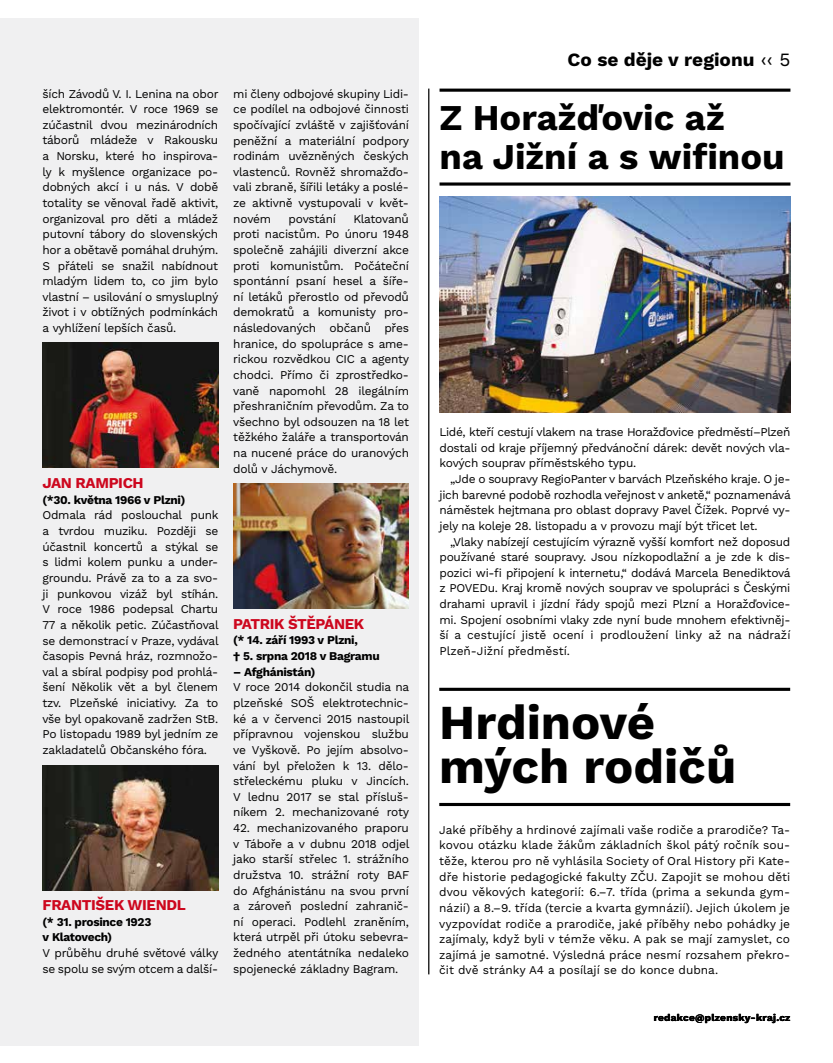
<style>
.page{position:relative;width:833px;height:1063px;background:#fff}
.page>*{position:absolute;margin:0;border:0;box-sizing:border-box;transform-origin:0 0}
.t1{font:700 48.75px/43.8px "Work Sans";letter-spacing:-.005em;color:#000}
.t2{font:700 36.25px/38.8px "Work Sans";color:#000}
.t3{font:700 18.75px "Work Sans";color:#000}
.t4{font:700 15px "Work Sans";letter-spacing:-.025em;color:#cd071e}
.t5{font:11.88px/15.6px "Work Sans";letter-spacing:-.02em;color:#000;text-align:justify}
.t6{font:700 11.88px/15.6px "Work Sans";letter-spacing:-.025em;color:#000}
.t7{font:700 10px "Work Sans";letter-spacing:.025em;color:#000}
.s1{font-weight:400}
</style>
<div class="page">
<div style="left:0;top:18px;width:418px;height:1027px;background:#f0f0f1"></div>
<hr style="left:439px;top:688px;width:351px;height:3px;background:#000">
<hr style="left:439px;top:803px;width:351px;height:3px;background:#000">
<hr style="left:439px;top:89px;width:351px;height:3px;background:#000">
<svg style="left:439px;top:182px;width:351px;height:4px"></svg>
<img style="left:439px;top:196px;width:351px;height:216px">
<img style="left:43px;top:343px;width:175px;height:125px">
<img style="left:43px;top:766px;width:175px;height:124px">
<img style="left:233px;top:484px;width:176px;height:124px">
<hr style="left:428px;top:89px;width:1px;height:885px;background:#000">
<p class="t5" style="left:43px;top:86px;width:177px">ších Závodů V. I. Lenina na obor elektromontér. V roce 1969 se zúčastnil dvou mezinárodních táborů mládeže v Rakousku a Norsku, které ho inspirova&shy;ly k myšlence organizace po&shy;dobných akcí i u nás. V době totality se věnoval řadě aktivit, organizoval pro děti a mládež putovní tábory do slovenských hor a obětavě pomáhal druhým.<br>S přáteli se snažil nabídnout mladým lidem to, co jim bylo vlastní – usilování o smysluplný život i v obtížných podmínkách a vyhlížení lepších časů.</p>
<p class="t4" style="left:43px;top:474px;width:11px">JAN</p>
<p class="t4" style="left:76px;top:474px;width:70px">RAMPICH</p>
<p class="t6" style="left:43px;top:493px;width:144px">(*30. května 1966 v Plzni)</p>
<p class="t5" style="left:43px;top:508px;width:178px">Odmala rád poslouchal punk a tvrdou muziku. Později se účastnil koncertů a stýkal se s lidmi kolem punku a under&shy;groundu. Právě za to a za svo&shy;ji punkovou vizáž byl stíhán.<br>V roce 1986 podepsal Chartu 77 a několik petic. Zúčastňoval se demonstrací v Praze, vydával časopis Pevná hráz, rozmnožo&shy;val a sbíral podpisy pod prohlá&shy;šení Několik vět a byl členem tzv. Plzeňské iniciativy. Za to vše byl opakovaně zadržen StB.<br>Po listopadu 1989 byl jedním ze zakladatelů Občanského fóra.</p>
<p class="t4" style="left:43px;top:896px;width:124px">FRANTIŠEK WIENDL</p>
<p class="t6" style="left:43px;top:914px;width:110px">(* 31. prosince 1923 v Klatovech)</p>
<p class="t5" style="left:43px;top:946px;width:177px">V průběhu druhé světové války se spolu se svým otcem a další-</p>
<h3 class="t3" style="left:567px;top:48px;width:224px">Co se děje v regionu <span class="s1">‹‹ 5</span></h3>
<p class="t5" style="left:233px;top:86px;width:177px">mi členy odbojové skupiny Lidi&shy;ce podílel na odbojové činnosti spočívající zvláště v zajišťování peněžní a materiální podpory rodinám uvězněných českých vlastenců. Rovněž shromažďo&shy;vali zbraně, šířili letáky a poslé&shy;ze aktivně vystupovali v květ&shy;novém</p>
<h2 class="t2" style="left:439px;top:101px;width:347px">Z Horažďovic až<br>na Jižní a s wifinou</h2>
<p class="t5" style="left:233px;top:211px;width:177px;text-indent:120px">Klatovanů proti nacistům. Po únoru 1948 společně zahájili diverzní akce proti komunistům. Počáteční spontánní psaní hesel a šíře&shy;ní letáků přerostlo od převodů demokratů a komunisty pro&shy;následovaných občanů přes hranice, do spolupráce s ame&shy;rickou rozvědkou CIC a agenty chodci. Přímo či zprostředko&shy;vaně napomohl 28 ilegálním přeshraničním převodům. Za to všechno byl odsouzen na 18 let těžkého žaláře a transportován na nucené práce do uranových dolů v Jáchymově.</p>
<p class="t5" style="left:288px;top:211px;width:49px">povstání</p>
<p class="t5" style="left:439px;top:425px;width:352px">Lidé, kteří cestují vlakem na trase Horažďovice předměstí–Plzeň dostali od kraje příjemný předvánoční dárek: devět nových vla&shy;kových souprav příměstského typu.</p>
<p class="t5" style="left:439px;top:472px;width:353px;text-indent:11px">„Jde o soupravy RegioPanter v barvách Plzeňského kraje. O je&shy;jich barevné podobě rozhodla veřejnost v anketě,“ poznamenává náměstek hejtmana pro oblast dopravy Pavel Čížek. Poprvé vy&shy;jely na koleje 28. listopadu a v provozu mají být třicet let.</p>
<p class="t5" style="left:439px;top:534px;width:353px;text-indent:11px">„Vlaky nabízejí cestujícím výrazně vyšší komfort než doposud používané staré soupravy. Jsou nízkopodlažní a je zde k dis&shy;pozici wi-fi připojení k internetu,“ dodává Marcela Benediktová z POVEDu. Kraj kromě nových souprav ve spolupráci s Českými drahami upravil i jízdní řády spojů mezi Plzní a Horažďovice&shy;mi. Spojení osobními vlaky zde nyní bude mnohem efektivněj&shy;ší a cestující jistě ocení i prodloužení linky až na nádraží Plzeň-Jižní předměstí.</p>
<p class="t4" style="left:233px;top:615px;width:132px">PATRIK ŠTĚPÁN EK</p>
<p class="t6" style="left:233px;top:633px;width:148px">(* 14. září 1993 v Plzni,<br>† 5. srpna 2018 v Bagramu</p>
<p class="t6" style="left:233px;top:664px;width:84px">– Afghánistán)</p>
<p class="t5" style="left:233px;top:680px;width:178px">V roce 2014 dokončil studia na plzeňské SOŠ elektrotechnic&shy;ké a v červenci 2015 nastoupil přípravnou vojenskou službu ve Vyškově. Po jejím absolvo&shy;vání byl přeložen k 13. dělo&shy;střeleckému pluku v Jincích.<br>V lednu 2017 se stal přísluš&shy;níkem 2. mechanizované roty</p>
<p class="t5" style="left:233px;top:821px;width:178px">42. mechanizovaného praporu v Táboře a v dubnu 2018 odjel jako starší střelec 1. strážního družstva 10. strážní roty BAF do Afghánistánu na svou první a zároveň poslední zahranič&shy;ní operaci. Podlehl zraněním, která utrpěl při útoku sebevra&shy;žedného atentátníka nedaleko spojenecké základny Bagram.</p>
<p class="t5" style="left:439px;top:822px;width:352px">Jaké příběhy a hrdinové zajímali vaše rodiče a prarodiče? Ta&shy;kovou otázku klade žákům základních škol pátý ročník sou&shy;těže, kterou pro ně vyhlásila Society of Oral History při Kate&shy;dře historie pedagogické fakulty ZČU. Zapojit se mohou děti dvou věkových kategorií: 6.–7. třída (prima a sekunda gym&shy;názií) a 8.–9. třída (tercie a kvarta gymnázií). Jejich úkolem je vyzpovídat rodiče a prarodiče, jaké příběhy nebo pohádky je zajímaly, když byli v témže věku. A pak se mají zamyslet, co zajímá je samotné. Výsledná práce nesmí rozsahem překro&shy;čit dvě stránky A4 a posílají se do konce dubna.</p>
<h1 class="t1" style="left:439px;top:703px;width:298px">Hrdinové mých rodičů</h1>
<p class="t7" style="left:653px;top:1012px;width:138px">redakce@plzensky-kraj.cz</p>
</div>
